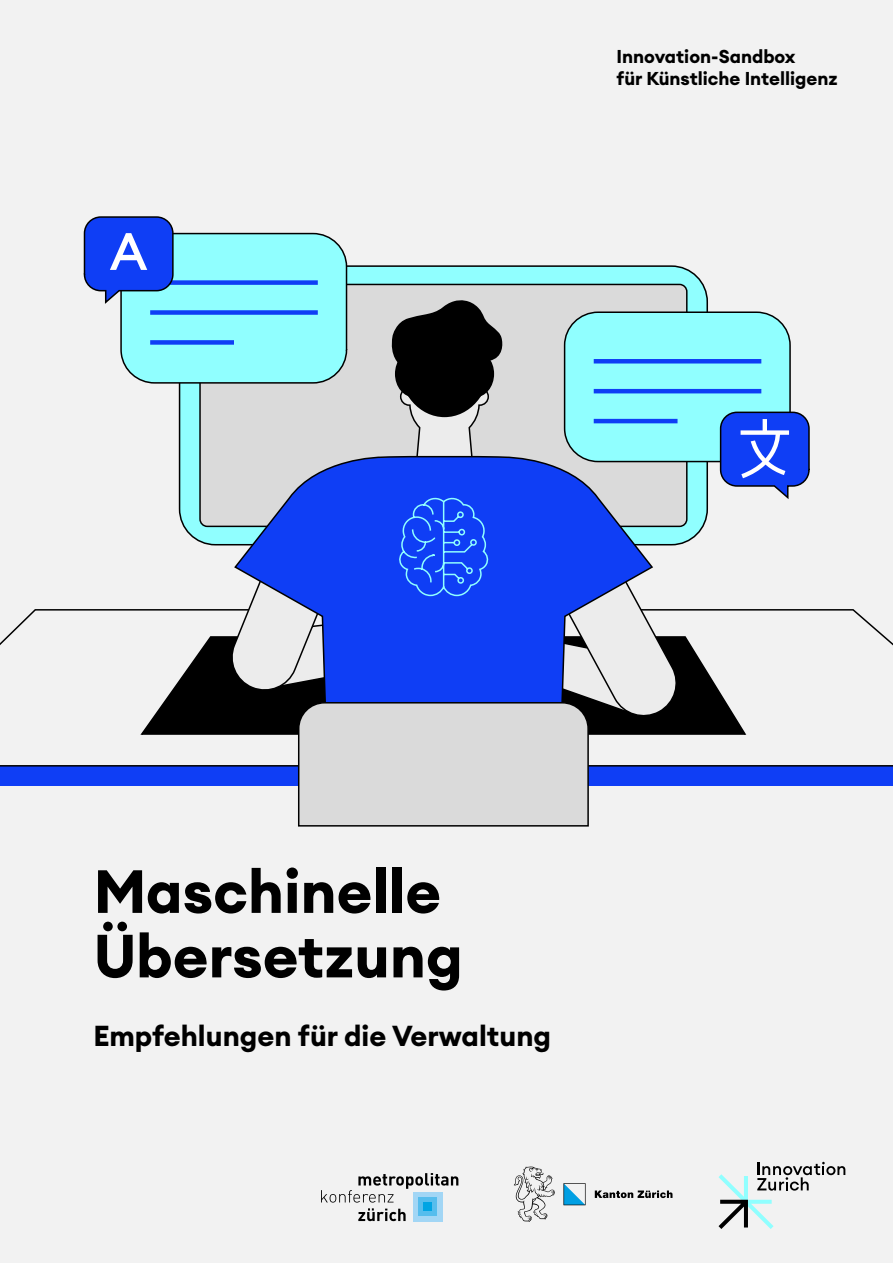
<style>
.page{position:relative;width:893px;height:1263px;background:#f2f2f2}
.page>*{position:absolute;margin:0;border:0;box-sizing:border-box;transform-origin:0 0}
.t1{font:700 60px/64.5px "Euclid Circular A";color:#000}
.t2{font:500 51.9px "Euclid Circular A";color:#fff}
.t3{font:700 28.5px "Euclid Circular A";color:#000}
.t4{font:700 18.45px/22px "Euclid Circular A";color:#000}
</style>
<div class="page">
<div style="left:0;top:766px;width:893px;height:19px;background:#0f3ef5"></div>
<svg style="left:0;top:609px;width:893px;height:158px"></svg>
<svg style="left:83px;top:216px;width:727px;height:611px"></svg>
<svg style="left:514px;top:1166px;width:41px;height:56px"></svg>
<svg style="left:563px;top:1183px;width:23px;height:22px"></svg>
<svg style="left:595px;top:1190px;width:77px;height:8px"></svg>
<svg style="left:358px;top:1208px;width:48px;height:13px"></svg>
<svg style="left:321px;top:1173px;width:137px;height:29px"></svg>
<div style="left:413px;top:1192px;width:29px;height:29px;background:#a2d6f5"></div>
<div style="left:418px;top:1197px;width:19px;height:19px;background:#56bded"></div>
<div style="left:423px;top:1202px;width:9px;height:9px;background:#00a4e3"></div>
<svg style="left:718px;top:1162px;width:127px;height:67px"></svg>
<h2 class="t2" style="left:110px;top:218px;width:39px">A</h2>
<p class="t4" style="left:617px;top:46px;width:223px">Innovation-Sandbox<br>für Künstliche Intelligenz</p>
<h1 class="t1" style="left:94px;top:860px;width:371px">Maschinelle<br>Übersetzung</h1>
<h3 class="t3" style="left:94px;top:1017px;width:459px">Empfehlungen für die Verwaltung</h3>
</div>
